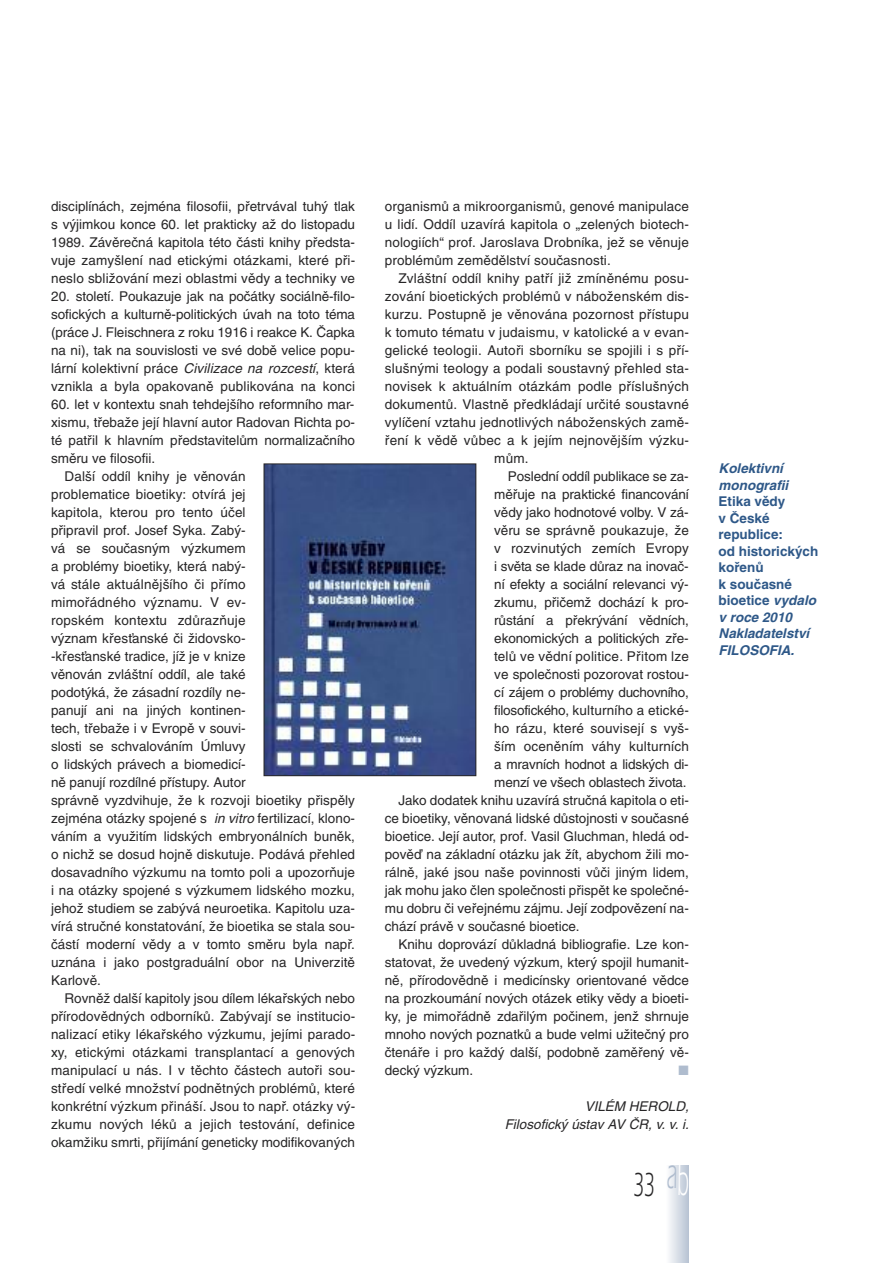
<style>
.page{position:relative;width:893px;height:1263px;background:#fff}
.page>*{position:absolute;margin:0;border:0;box-sizing:border-box;transform-origin:0 0}
.t1{font:34.5px "Itc Eras CE";color:#272627;scale:.55 1}
.t2{font:13.5px/18px "Helvetica CE";letter-spacing:.005em;color:#272627;text-align:justify}
.t3{font:700 13.5px/16.5px "Helvetica CE";color:#2e5888}
.t4{font:italic 13.5px/18px "Helvetica CE";color:#272627;text-align:right}
.t5{font:13.5px "Helvetica CE";letter-spacing:-.015em;color:#272627}
.t6{font:italic 700 13.5px/16.5px "Helvetica CE";color:#2e5888}
.t7{font:13.5px "Zapf Dingbats ITC";color:#afbcce}
.s1{font-style:italic}
.s2{font-size:45px;color:#fff}
</style>
<div class="page">
<div style="left:667px;top:1165px;width:22px;height:98px;background:linear-gradient(to right,#fafbfc,#bbc6d5)"></div>
<img style="left:266px;top:465px;width:208px;height:309px">
<div style="left:264px;top:463px;width:212px;height:313px;border:1px solid #272627"></div>
<p class="t2" style="left:51px;top:199px;width:306px">disciplínách, zejména filosofii, přetrvával tuhý tlak s výjimkou konce 60. let prakticky až do listopadu 1989. Závěrečná kapitola této části knihy předsta&shy;vuje zamyšlení nad etickými otázkami, které při&shy;neslo sbližování mezi oblastmi vědy a techniky ve</p>
<p class="t2" style="left:51px;top:289px;width:306px">20. století. Poukazuje jak na počátky sociálně-filo&shy;sofických a kulturně-politických úvah na toto téma (práce J. Fleischnera z roku 1916 i reakce K. Čapka na ni), tak na souvislosti ve své době velice popu&shy;lární kolektivní práce <span class="s1">Civilizace na rozcestí</span>, která vznikla a byla opakovaně publikována na konci</p>
<p class="t2" style="left:51px;top:397px;width:305px">60. let v kontextu snah tehdejšího reformního mar-</p>
<p class="t2" style="left:51px;top:415px;width:306px">xismu, třebaže její hlavní autor Radovan Richta po-</p>
<p class="t2" style="left:51px;top:433px;width:306px">té patřil k hlavním představitelům normalizačního</p>
<p class="t2" style="left:51px;top:451px;width:106px">směru ve filosofii.</p>
<p class="t2" style="left:65px;top:469px;width:183px">Další oddíl knihy je věnován</p>
<p class="t2" style="left:51px;top:487px;width:196px">problematice bioetiky: otvírá jej</p>
<p class="t2" style="left:51px;top:505px;width:196px">kapitola, kterou pro tento účel</p>
<p class="t2" style="left:51px;top:523px;width:196px">připravil prof. Josef Syka. Zabý-</p>
<p class="t2" style="left:51px;top:541px;width:196px">vá se současným výzkumem</p>
<p class="t2" style="left:51px;top:559px;width:196px">a problémy bioetiky, která nabý-</p>
<p class="t2" style="left:51px;top:577px;width:196px">vá stále aktuálnějšího či přímo</p>
<p class="t2" style="left:51px;top:595px;width:196px">mimořádného významu. V ev-</p>
<p class="t2" style="left:51px;top:613px;width:196px">ropském kontextu zdůrazňuje</p>
<p class="t2" style="left:51px;top:631px;width:196px">význam křesťanské či židovsko-</p>
<p class="t2" style="left:51px;top:649px;width:196px">-křesťanské tradice, jíž je v knize</p>
<p class="t2" style="left:51px;top:667px;width:196px">věnován zvláštní oddíl, ale také</p>
<p class="t2" style="left:51px;top:685px;width:196px">podotýká, že zásadní rozdíly ne-</p>
<p class="t2" style="left:51px;top:703px;width:196px">panují ani na jiných kontinen-</p>
<p class="t2" style="left:51px;top:721px;width:196px">tech, třebaže i v Evropě v souvi-</p>
<p class="t2" style="left:51px;top:739px;width:196px">slosti se schvalováním Úmluvy</p>
<p class="t2" style="left:51px;top:757px;width:196px">o lidských právech a biomedicí-</p>
<p class="t2" style="left:51px;top:775px;width:196px">ně panují rozdílné přístupy. Autor</p>
<p class="t2" style="left:51px;top:793px;width:306px">správně vyzdvihuje, že k rozvoji bioetiky přispěly</p>
<p class="t2" style="left:51px;top:811px;width:306px">zejména otázky spojené s <span class="s1">in vitro</span> fertilizací, klono-</p>
<p class="t2" style="left:51px;top:829px;width:306px">váním a využitím lidských embryonálních buněk,</p>
<p class="t2" style="left:51px;top:847px;width:306px">o nichž se dosud hojně diskutuje. Podává přehled</p>
<p class="t2" style="left:51px;top:865px;width:306px">dosavadního výzkumu na tomto poli a upozorňuje</p>
<p class="t2" style="left:51px;top:883px;width:306px">i na otázky spojené s výzkumem lidského mozku,</p>
<p class="t2" style="left:51px;top:901px;width:306px">jehož studiem se zabývá neuroetika. Kapitolu uza-</p>
<p class="t2" style="left:51px;top:919px;width:306px">vírá stručné konstatování, že bioetika se stala sou-</p>
<p class="t2" style="left:51px;top:937px;width:306px">částí moderní vědy a v tomto směru byla např.</p>
<p class="t2" style="left:51px;top:955px;width:306px">uznána i jako postgraduální obor na Univerzitě</p>
<p class="t2" style="left:51px;top:973px;width:51px">Karlově.</p>
<p class="t2" style="left:65px;top:991px;width:292px">Rovněž další kapitoly jsou dílem lékařských nebo</p>
<p class="t2" style="left:51px;top:1009px;width:306px">přírodovědných odborníků. Zabývají se institucio-</p>
<p class="t2" style="left:51px;top:1027px;width:306px">nalizací etiky lékařského výzkumu, jejími parado-</p>
<p class="t2" style="left:51px;top:1045px;width:306px">xy, etickými otázkami transplantací a genových</p>
<p class="t2" style="left:51px;top:1063px;width:306px">manipulací u nás. I v těchto částech autoři sou-</p>
<p class="t2" style="left:51px;top:1081px;width:306px">středí velké množství podnětných problémů, které</p>
<p class="t2" style="left:51px;top:1099px;width:306px">konkrétní výzkum přináší. Jsou to např. otázky vý-</p>
<p class="t2" style="left:51px;top:1117px;width:306px">zkumu nových léků a jejich testování, definice</p>
<p class="t2" style="left:51px;top:1135px;width:306px">okamžiku smrti, přijímání geneticky modifikovaných</p>
<p class="t2" style="left:385px;top:199px;width:306px">organismů a mikroorganismů, genové manipulace u lidí. Oddíl uzavírá kapitola o „zelených biotech&shy;nologiích“ prof. Jaroslava Drobníka, jež se věnuje problémům zemědělství současnosti.</p>
<p class="t2" style="left:398px;top:271px;width:292px">Zvláštní oddíl knihy patří již zmíněnému posu-</p>
<p class="t2" style="left:385px;top:289px;width:306px">zování bioetických problémů v náboženském dis-</p>
<p class="t2" style="left:385px;top:307px;width:306px">kurzu. Postupně je věnována pozornost přístupu</p>
<p class="t2" style="left:385px;top:325px;width:306px">k tomuto tématu v judaismu, v katolické a v evan-</p>
<p class="t2" style="left:385px;top:343px;width:306px">gelické teologii. Autoři sborníku se spojili i s pří-</p>
<p class="t2" style="left:385px;top:361px;width:306px">slušnými teology a podali soustavný přehled sta-</p>
<p class="t2" style="left:385px;top:379px;width:306px">novisek k aktuálním otázkám podle příslušných</p>
<p class="t2" style="left:385px;top:397px;width:306px">dokumentů. Vlastně předkládají určité soustavné</p>
<p class="t2" style="left:385px;top:415px;width:306px">vylíčení vztahu jednotlivých náboženských zamě-</p>
<p class="t2" style="left:385px;top:433px;width:306px">ření k vědě vůbec a k jejím nejnovějším výzku-</p>
<p class="t2" style="left:494px;top:451px;width:36px">mům.</p>
<p class="t2" style="left:508px;top:469px;width:183px">Poslední oddíl publikace se za-</p>
<p class="t2" style="left:494px;top:487px;width:196px">měřuje na praktické financování</p>
<p class="t2" style="left:494px;top:505px;width:196px">vědy jako hodnotové volby. V zá-</p>
<p class="t2" style="left:494px;top:523px;width:196px">věru se správně poukazuje, že</p>
<p class="t2" style="left:494px;top:541px;width:196px">v rozvinutých zemích Evropy</p>
<p class="t2" style="left:494px;top:559px;width:196px">i světa se klade důraz na inovač-</p>
<p class="t2" style="left:494px;top:577px;width:196px">ní efekty a sociální relevanci vý-</p>
<p class="t2" style="left:494px;top:595px;width:196px">zkumu, přičemž dochází k pro-</p>
<p class="t2" style="left:494px;top:613px;width:196px">růstání a překrývání vědních,</p>
<p class="t2" style="left:494px;top:631px;width:196px">ekonomických a politických zře-</p>
<p class="t2" style="left:494px;top:649px;width:196px">telů ve vědní politice. Přitom lze</p>
<p class="t2" style="left:494px;top:667px;width:196px">ve společnosti pozorovat rostou-</p>
<p class="t5" style="left:494px;top:688px;width:196px">cí zájem o problémy duchovního,</p>
<p class="t2" style="left:494px;top:703px;width:196px">filosofického, kulturního a etické-</p>
<p class="t2" style="left:494px;top:721px;width:196px">ho rázu, které souvisejí s vyš-</p>
<p class="t2" style="left:494px;top:739px;width:196px">ším oceněním váhy kulturních</p>
<p class="t2" style="left:494px;top:757px;width:196px">a mravních hodnot a lidských di-</p>
<p class="t2" style="left:494px;top:775px;width:194px">menzí ve všech oblastech života.</p>
<p class="t2" style="left:398px;top:793px;width:292px">Jako dodatek knihu uzavírá stručná kapitola o eti-</p>
<p class="t2" style="left:385px;top:811px;width:306px">ce bioetiky, věnovaná lidské důstojnosti v současné</p>
<p class="t2" style="left:385px;top:829px;width:306px">bioetice. Její autor, prof. Vasil Gluchman, hledá od-</p>
<p class="t2" style="left:385px;top:847px;width:306px">pověď na základní otázku jak žít, abychom žili mo-</p>
<p class="t2" style="left:385px;top:865px;width:306px">rálně, jaké jsou naše povinnosti vůči jiným lidem,</p>
<p class="t2" style="left:385px;top:883px;width:306px">jak mohu jako člen společnosti přispět ke společné-</p>
<p class="t2" style="left:385px;top:901px;width:306px">mu dobru či veřejnému zájmu. Její zodpovězení na-</p>
<p class="t2" style="left:385px;top:919px;width:196px">chází právě v současné bioetice.</p>
<p class="t2" style="left:398px;top:937px;width:292px">Knihu doprovází důkladná bibliografie. Lze kon-</p>
<p class="t2" style="left:385px;top:955px;width:306px">statovat, že uvedený výzkum, který spojil humanit-</p>
<p class="t2" style="left:385px;top:973px;width:306px">ně, přírodovědně i medicínsky orientované vědce</p>
<p class="t2" style="left:385px;top:991px;width:306px">na prozkoumání nových otázek etiky vědy a bioeti-</p>
<p class="t2" style="left:385px;top:1009px;width:306px">ky, je mimořádně zdařilým počinem, jenž shrnuje</p>
<p class="t2" style="left:385px;top:1027px;width:306px">mnoho nových poznatků a bude velmi užitečný pro</p>
<p class="t2" style="left:385px;top:1045px;width:306px">čtenáře i pro každý další, podobně zaměřený vě-</p>
<p class="t2" style="left:385px;top:1063px;width:90px">decký výzkum.</p>
<p class="t7" style="left:679px;top:1063px;width:12px">■</p>
<p class="t4" style="left:505px;top:1099px;width:186px">VILÉM HEROLD,<br>Filosofický ústav AV ČR, v. v. i.</p>
<h1 class="t1" style="left:634px;top:1172px;width:102px">33 <sup>a</sup><span class="s2">b</span></h1>
<p class="t6" style="left:719px;top:461px;width:71px">Kolektivní monografii</p>
<p class="t3" style="left:719px;top:494px;width:101px">Etika vědy<br>v České republice:<br>od historických kořenů<br>k současné bioetice <span class="s1">vydalo v roce 2010<br>Nakladatelství<br>FILOSOFIA.</span></p>
</div>
